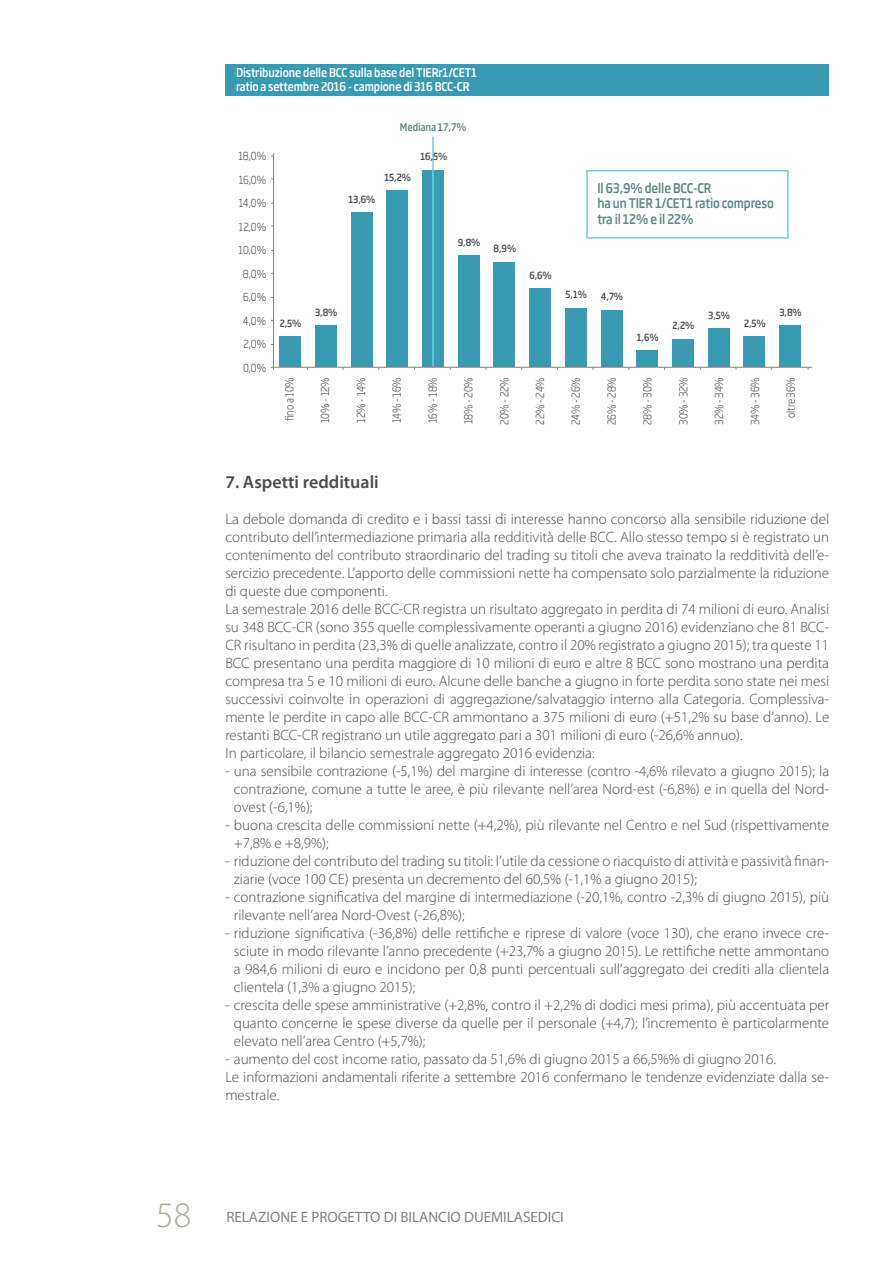
<style>
.page{position:relative;width:893px;height:1263px;background:#fff}
.page>*{position:absolute;margin:0;border:0;box-sizing:border-box;transform-origin:0 0}
.t1{font:300 36px "Myriad Pro";color:#acac9c}
.Testo{font:600 18px "Myriad Pro";color:#4b4c4d}
.Testo-2{font:300 15px/18px "Myriad Pro";color:#4b4c4d;text-align:justify}
.t2{font:15px "Myriad Pro";color:#808285}
.TAB_BOLD_no_fil{font:500 13.05px "Soho Gothic Pro";letter-spacing:-.01em;color:#5d8683;scale:.85 1}
.TAB_BOLD_no_fil-2{font:500 12px "Soho Gothic Pro";letter-spacing:-.01em;color:#fff;scale:.85 1}
.TAB_BOLD_no_fil-3{font:300 10.95px "Soho Gothic Pro";letter-spacing:-.01em;color:#4b4c4d;scale:.85 1}
.TAB_BOLD_no_fil-4{font:500 10.5px "Soho Gothic Pro";letter-spacing:-.01em;color:#5d8683;scale:.85 1}
.TAB_BOLD_no_fil-5{font:500 9.75px "Soho Gothic Pro";color:#4b4c4d;scale:.85 1}
</style>
<div class="page">
<div style="left:422px;top:170px;width:22px;height:197px;background:#389bb3"></div>
<hr style="left:432px;top:137px;width:2px;height:230px;background:#74cdd9">
<div style="left:279px;top:337px;width:22px;height:30px;background:#389bb3"></div>
<div style="left:315px;top:326px;width:21px;height:41px;background:#389bb3"></div>
<div style="left:351px;top:212px;width:21px;height:155px;background:#389bb3"></div>
<div style="left:387px;top:191px;width:21px;height:176px;background:#389bb3"></div>
<div style="left:458px;top:256px;width:21px;height:111px;background:#389bb3"></div>
<div style="left:494px;top:263px;width:21px;height:104px;background:#389bb3"></div>
<div style="left:529px;top:288px;width:22px;height:79px;background:#389bb3"></div>
<div style="left:565px;top:308px;width:21px;height:59px;background:#389bb3"></div>
<div style="left:601px;top:310px;width:21px;height:57px;background:#389bb3"></div>
<div style="left:637px;top:350px;width:21px;height:17px;background:#389bb3"></div>
<div style="left:672px;top:339px;width:22px;height:28px;background:#389bb3"></div>
<div style="left:708px;top:329px;width:21px;height:38px;background:#389bb3"></div>
<div style="left:744px;top:337px;width:21px;height:30px;background:#389bb3"></div>
<div style="left:779px;top:326px;width:22px;height:41px;background:#389bb3"></div>
<div style="left:225px;top:64px;width:604px;height:31px;background:#389bb3"></div>
<hr style="left:271px;top:367px;width:541px;height:1px;background:#808285">
<hr style="left:273px;top:153px;width:1px;height:217px;background:#808285">
<div style="left:586px;top:170px;width:203px;height:69px;border:2px solid #74cdd9"></div>
<p class="TAB_BOLD_no_fil-2" style="left:236px;top:63px;width:285px">Distribuzione delle BCC sulla base del TIERr1/CET1</p>
<p class="TAB_BOLD_no_fil-2" style="left:236px;top:77px;width:276px">ratio a settembre 2016 - campione di 316 BCC-CR</p>
<p class="TAB_BOLD_no_fil-3" style="left:239px;top:148px;width:34px">18,0%</p>
<p class="TAB_BOLD_no_fil-3" style="left:239px;top:171px;width:34px">16,0%</p>
<p class="TAB_BOLD_no_fil-3" style="left:239px;top:195px;width:34px">14,0%</p>
<p class="TAB_BOLD_no_fil-3" style="left:239px;top:218px;width:34px">12,0%</p>
<p class="TAB_BOLD_no_fil-3" style="left:239px;top:242px;width:34px">10,0%</p>
<p class="TAB_BOLD_no_fil-3" style="left:243px;top:265px;width:29px">8,0%</p>
<p class="TAB_BOLD_no_fil-3" style="left:243px;top:289px;width:29px">6,0%</p>
<p class="TAB_BOLD_no_fil-3" style="left:243px;top:312px;width:29px">4,0%</p>
<p class="TAB_BOLD_no_fil-3" style="left:243px;top:336px;width:28px">2,0%</p>
<p class="TAB_BOLD_no_fil-3" style="left:243px;top:359px;width:29px">0,0%</p>
<p class="TAB_BOLD_no_fil-4" style="left:400px;top:119px;width:80px">Mediana 17,7%</p>
<p class="TAB_BOLD_no_fil-5" style="left:280px;top:315px;width:27px">2,5%</p>
<p class="TAB_BOLD_no_fil-5" style="left:349px;top:192px;width:33px">13,6%</p>
<p class="TAB_BOLD_no_fil-5" style="left:384px;top:169px;width:33px">15,2%</p>
<p class="TAB_BOLD_no_fil-5" style="left:420px;top:149px;width:33px">16,5%</p>
<p class="TAB_BOLD_no_fil-5" style="left:458px;top:235px;width:28px">9,8%</p>
<p class="TAB_BOLD_no_fil-5" style="left:494px;top:241px;width:28px">8,9%</p>
<p class="TAB_BOLD_no_fil-5" style="left:315px;top:304px;width:28px">3,8%</p>
<p class="TAB_BOLD_no_fil-5" style="left:529px;top:267px;width:28px">6,6%</p>
<p class="TAB_BOLD_no_fil" style="left:597px;top:178px;width:136px">Il 63,9% delle BCC-CR</p>
<p class="TAB_BOLD_no_fil" style="left:597px;top:193px;width:209px">ha un TIER 1/CET1 ratio compreso</p>
<p class="TAB_BOLD_no_fil" style="left:597px;top:209px;width:115px">tra il 12% e il 22%</p>
<p class="TAB_BOLD_no_fil-5" style="left:566px;top:287px;width:27px">5,1%</p>
<p class="TAB_BOLD_no_fil-5" style="left:601px;top:289px;width:28px">4,7%</p>
<p class="TAB_BOLD_no_fil-5" style="left:637px;top:329px;width:27px">1,6%</p>
<p class="TAB_BOLD_no_fil-5" style="left:673px;top:318px;width:27px">2,2%</p>
<p class="TAB_BOLD_no_fil-5" style="left:708px;top:307px;width:27px">3,5%</p>
<p class="TAB_BOLD_no_fil-5" style="left:744px;top:315px;width:27px">2,5%</p>
<p class="TAB_BOLD_no_fil-5" style="left:779px;top:304px;width:28px">3,8%</p>
<p class="TAB_BOLD_no_fil-3" style="left:281px;top:421px;width:53px;rotate:-90deg">fino a 10%</p>
<p class="TAB_BOLD_no_fil-3" style="left:317px;top:423px;width:56px;rotate:-90deg">10% - 12%</p>
<p class="TAB_BOLD_no_fil-3" style="left:352px;top:423px;width:55px;rotate:-90deg">12% - 14%</p>
<p class="TAB_BOLD_no_fil-3" style="left:388px;top:423px;width:55px;rotate:-90deg">14% - 16%</p>
<p class="TAB_BOLD_no_fil-3" style="left:424px;top:423px;width:56px;rotate:-90deg">16% - 18%</p>
<p class="TAB_BOLD_no_fil-3" style="left:460px;top:424px;width:57px;rotate:-90deg">18% - 20%</p>
<p class="TAB_BOLD_no_fil-3" style="left:496px;top:425px;width:58px;rotate:-90deg">20% - 22%</p>
<p class="TAB_BOLD_no_fil-3" style="left:532px;top:425px;width:58px;rotate:-90deg">22% - 24%</p>
<p class="TAB_BOLD_no_fil-3" style="left:567px;top:425px;width:58px;rotate:-90deg">24% - 26%</p>
<p class="TAB_BOLD_no_fil-3" style="left:603px;top:425px;width:58px;rotate:-90deg">26% - 28%</p>
<p class="TAB_BOLD_no_fil-3" style="left:639px;top:425px;width:58px;rotate:-90deg">28% - 30%</p>
<p class="TAB_BOLD_no_fil-3" style="left:675px;top:425px;width:58px;rotate:-90deg">30% - 32%</p>
<p class="TAB_BOLD_no_fil-3" style="left:711px;top:425px;width:58px;rotate:-90deg">32% - 34%</p>
<p class="TAB_BOLD_no_fil-3" style="left:747px;top:425px;width:58px;rotate:-90deg">34% - 36%</p>
<p class="TAB_BOLD_no_fil-3" style="left:782px;top:418px;width:50px;rotate:-90deg">oltre 36%</p>
<p class="Testo" style="left:225px;top:470px;width:155px">7. Aspetti reddituali</p>
<p class="Testo-2" style="left:225px;top:510px;width:605px">La debole domanda di credito e i bassi tassi di interesse hanno concorso alla sensibile riduzione del contributo dell’intermediazione primaria alla redditività delle BCC. Allo stesso tempo si è registrato un contenimento del contributo straordinario del trading su titoli che aveva trainato la redditività dell’e&shy;sercizio precedente. L’apporto delle commissioni nette ha compensato solo parzialmente la riduzione di queste due componenti.</p>
<p class="Testo-2" style="left:225px;top:600px;width:605px">La semestrale 2016 delle BCC-CR registra un risultato aggregato in perdita di 74 milioni di euro. Analisi su 348 BCC-CR (sono 355 quelle complessivamente operanti a giugno 2016) evidenziano che 81 BCC-CR risultano in perdita (23,3% di quelle analizzate, contro il 20% registrato a giugno 2015); tra queste 11<br>BCC presentano una perdita maggiore di 10 milioni di euro e altre 8 BCC sono mostrano una perdita compresa tra 5 e 10 milioni di euro. Alcune delle banche a giugno in forte perdita sono state nei mesi successivi coinvolte in operazioni di aggregazione/salvataggio interno alla Categoria. Complessiva&shy;mente le perdite in capo alle BCC-CR ammontano a 375 milioni di euro (+51,2% su base d’anno). Le restanti BCC-CR registrano un utile aggregato pari a 301 milioni di euro (-26,6% annuo).</p>
<p class="Testo-2" style="left:225px;top:744px;width:371px">In particolare, il bilancio semestrale aggregato 2016 evidenzia:</p>
<p class="Testo-2" style="left:234px;top:762px;width:597px;text-indent:-9px">- una sensibile contrazione (-5,1%) del margine di interesse (contro -4,6% rilevato a giugno 2015); la contrazione, comune a tutte le aree, è più rilevante nell’area Nord-est (-6,8%) e in quella del Nord&shy;ovest (-6,1%);</p>
<p class="Testo-2" style="left:234px;top:816px;width:597px;text-indent:-9px">- buona crescita delle commissioni nette (+4,2%), più rilevante nel Centro e nel Sud (rispettivamente +7,8% e +8,9%);</p>
<p class="Testo-2" style="left:234px;top:852px;width:597px;text-indent:-9px">- riduzione del contributo del trading su titoli: l’utile da cessione o riacquisto di attività e passività finan&shy;ziarie (voce 100 CE) presenta un decremento del 60,5% (-1,1% a giugno 2015);</p>
<p class="Testo-2" style="left:234px;top:888px;width:597px;text-indent:-9px">- contrazione significativa del margine di intermediazione (-20,1%, contro -2,3% di giugno 2015), più rilevante nell’area Nord-Ovest (-26,8%);</p>
<p class="Testo-2" style="left:234px;top:924px;width:597px;text-indent:-9px">- riduzione significativa (-36,8%) delle rettifiche e riprese di valore (voce 130), che erano invece cre&shy;sciute in modo rilevante l’anno precedente (+23,7% a giugno 2015). Le rettifiche nette ammontano a 984,6 milioni di euro e incidono per 0,8 punti percentuali sull’aggregato dei crediti alla clientela clientela (1,3% a giugno 2015);</p>
<p class="Testo-2" style="left:234px;top:996px;width:597px;text-indent:-9px">- crescita delle spese amministrative (+2,8%, contro il +2,2% di dodici mesi prima), più accentuata per quanto concerne le spese diverse da quelle per il personale (+4,7); l’incremento è particolarmente elevato nell’area Centro (+5,7%);</p>
<p class="Testo-2" style="left:225px;top:1050px;width:552px">- aumento del cost income ratio, passato da 51,6% di giugno 2015 a 66,5%% di giugno 2016.</p>
<p class="Testo-2" style="left:225px;top:1068px;width:605px">Le informazioni andamentali riferite a settembre 2016 confermano le tendenze evidenziate dalla se&shy;mestrale.</p>
<h1 class="t1" style="left:156px;top:1196px;width:37px">58</h1>
<p class="t2" style="left:226px;top:1208px;width:339px">RELAZIONE E PROGETTO DI BILANCIO DUEMILASEDICI</p>
</div>
